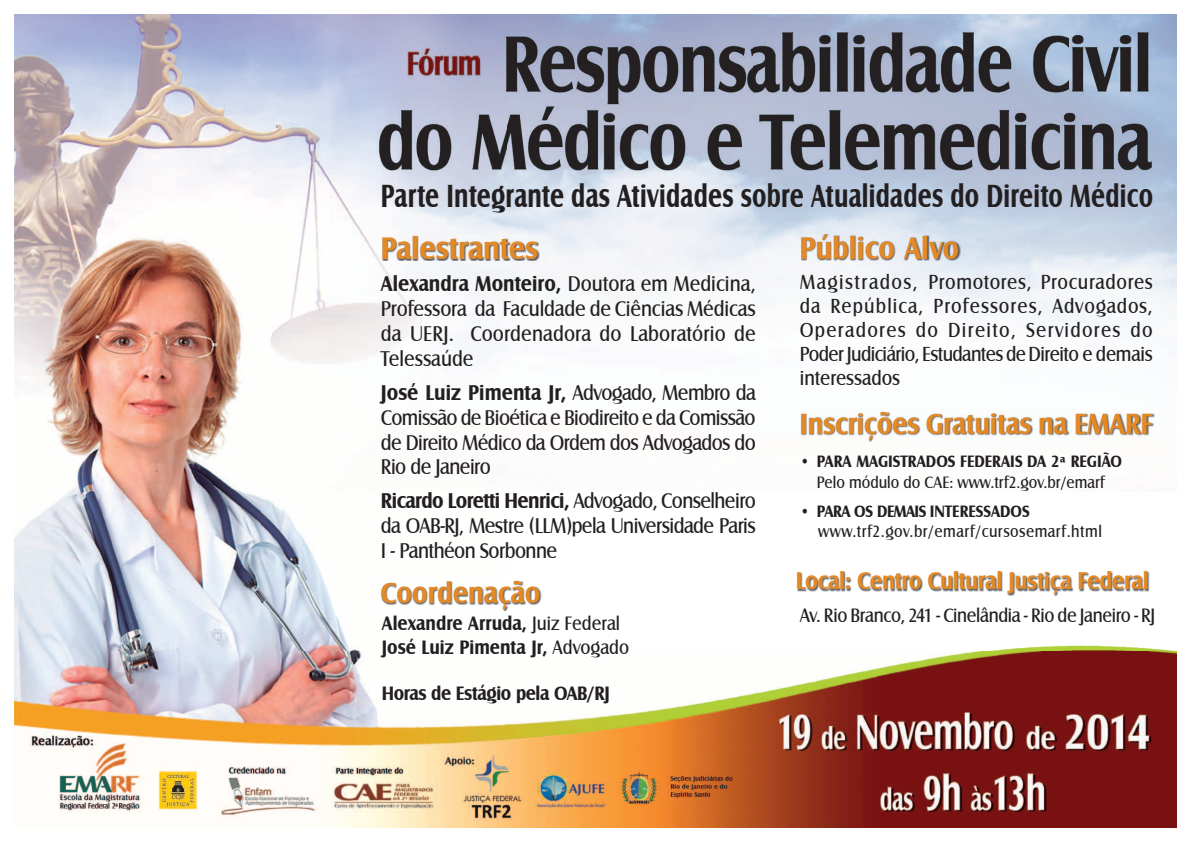
<style>
.page{position:relative;width:1191px;height:842px;background:#fff}
.page>*{position:absolute;margin:0;border:0;box-sizing:border-box;transform-origin:0 0}
.t1{font:700 33px "Castle T";letter-spacing:.01em;color:#231f20;scale:.75 1}
.t2{font:700 32px "Castle T";color:#e38925;scale:.9 1}
.t3{font:700 30px "Castle T";letter-spacing:-.01em;color:#e38925;scale:.9 1}
.t4{font:700 25px "Castle T";letter-spacing:-.02em;color:#e38925;scale:.9 1}
.t5{font:22px/25px "Castle T";letter-spacing:-.03em;color:#231f20;text-align:justify;scale:.9 1}
.t6{font:21px/24px "Castle T";letter-spacing:-.03em;color:#231f20;text-align:justify;scale:.9 1}
.t7{font:700 20px/24px "Castle T";color:#231f20;scale:.9 1}
.t8{font:20px "Castle T";letter-spacing:-.02em;color:#231f20;scale:.9 1}
.t9{font:700 20px "Castle T";letter-spacing:-.025em;color:#231f20;scale:.9 1}
.t10{font:700 17px "Castle T";color:#231f20;scale:.9 1}
.t11{font:17px "Castle T";letter-spacing:.025em;color:#231f20;scale:.9 1}
.t12{font:17px "Castle T";color:#231f20;scale:.9 1}
.s1{font-weight:700}
.s2{font-weight:400}
</style>
<div class="page">
<img style="left:14px;top:14px;width:1162px;height:814px">
<img style="left:801px;top:411px;width:353px;height:31px">
<img style="left:382px;top:236px;width:157px;height:25px">
<img style="left:381px;top:581px;width:160px;height:30px">
<img style="left:796px;top:571px;width:353px;height:25px">
<img style="left:801px;top:234px;width:159px;height:26px">
<h1 class="t1" style="left:381px;top:178px;width:1031px">Parte Integrante das Atividades sobre Atualidades do Direito Médico</h1>
<h2 class="t2" style="left:381px;top:230px;width:176px">Palestrantes</h2>
<h2 class="t2" style="left:799px;top:230px;width:179px">Público Alvo</h2>
<p class="t5" style="left:381px;top:271px;width:418px"><span class="s1">Alexandra Monteiro,</span> Doutora em Medicina, Professora da Faculdade de Ciências Médicas da UERJ. Coordenadora do Laboratório de Telessaúde</p>
<p class="t5" style="left:381px;top:380px;width:418px"><span class="s1">José Luiz Pimenta Jr,</span> Advogado, Membro da Comissão de Bioética e Biodireito e da Comissão de Direito Médico da Ordem dos Advogados do Rio de Janeiro</p>
<p class="t5" style="left:381px;top:488px;width:418px"><span class="s1">Ricardo Loretti Henrici,</span> Advogado, Conselheiro da OAB-RJ, Mestre (LLM)pela Universidade Paris I - Panthéon Sorbonne</p>
<p class="t6" style="left:799px;top:270px;width:394px">Magistrados, Promotores, Procuradores da República, Professores, Advogados, Operadores do Direito, Servidores do Poder Judiciário, Estudantes de Direito e demais interessados</p>
<h3 class="t3" style="left:799px;top:407px;width:394px">Inscrições Gratuitas na EMARF</h3>
<p class="t10" style="left:799px;top:452px;width:359px">• PARA MAGISTRADOS FEDERAIS DA 2ª REGIÃO</p>
<p class="t12" style="left:816px;top:473px;width:322px">Pelo módulo do CAE: www.trf2.gov.br/emarf</p>
<p class="t10" style="left:799px;top:501px;width:257px">• PARA OS DEMAIS INTERESSADOS</p>
<p class="t11" style="left:818px;top:522px;width:317px">www.trf2.gov.br/emarf/cursosemarf.html</p>
<h3 class="t3" style="left:381px;top:576px;width:179px">Coordenação</h3>
<p class="t4" style="left:795px;top:567px;width:394px">Local: Centro Cultural Justiça Federal</p>
<p class="t8" style="left:799px;top:604px;width:396px">Av. Rio Branco, 241 - Cinelândia - Rio de Janeiro - RJ</p>
<p class="t7" style="left:382px;top:611px;width:276px">Alexandre Arruda, <span class="s2">Juiz Federal<br></span>José Luiz Pimenta Jr, <span class="s2">Advogado</span></p>
<p class="t9" style="left:382px;top:682px;width:255px">Horas de Estágio pela OAB/RJ</p>
</div>
